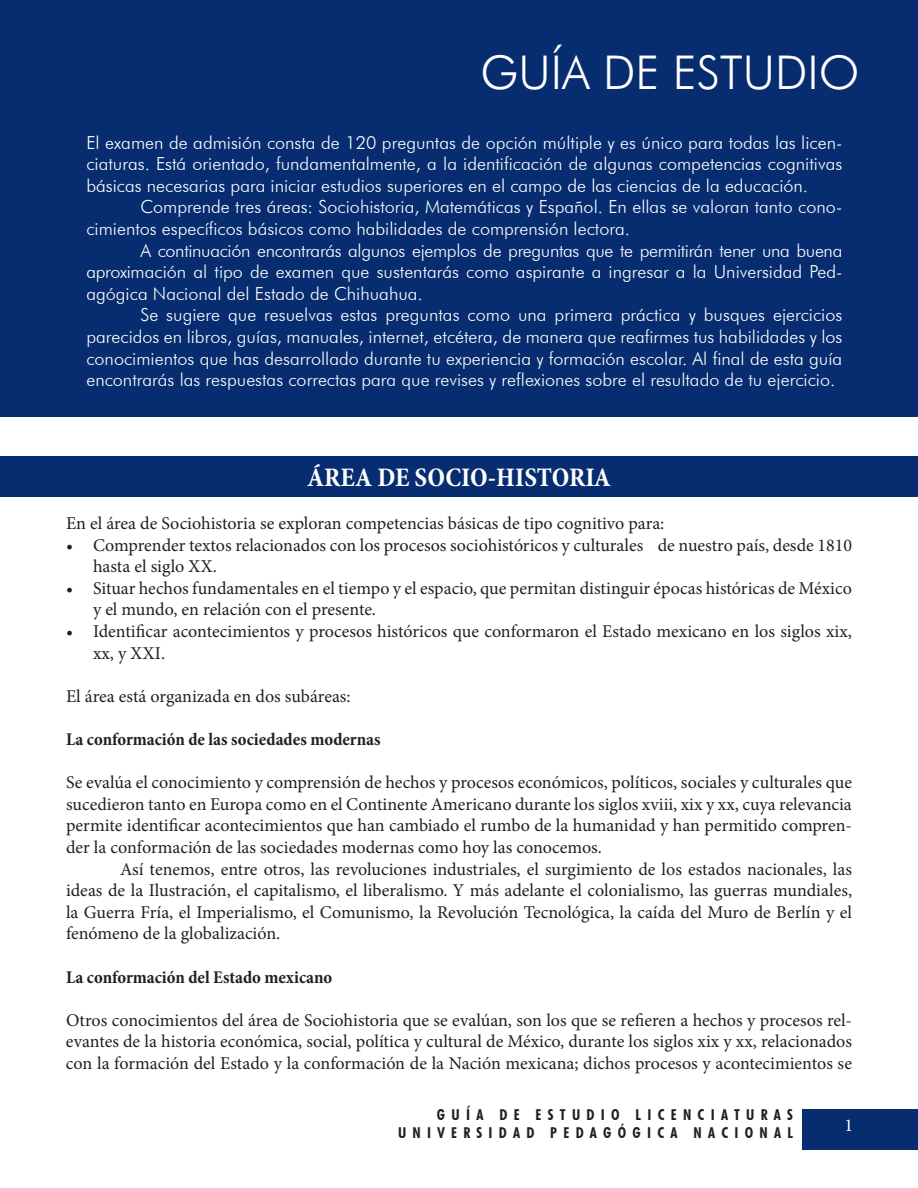
<style>
.page{position:relative;width:918px;height:1188px;background:#fff}
.page>*{position:absolute;margin:0;border:0;box-sizing:border-box;transform-origin:0 0}
.t1{font:300 46.5px "Futura BT";color:#fff}
.t2{font:700 condensed 27px "Minion Pro";color:#fff}
.t3{font:18px/21.6px "Minion Pro";color:#231f20}
.t4{font:300 18px/21.6px "Futura BT";color:#fff;text-align:justify}
.t5{font:700 condensed 18px "Minion Pro";color:#231f20}
.t6{font:18px "Minion Pro";color:#fff}
.t7{font:700 condensed 15px/18px "Futura BT";letter-spacing:.42em;color:#231f20;text-align:right}
</style>
<div class="page">
<div style="left:803px;top:1109px;width:115px;height:40px;background:#072d70"></div>
<div style="left:0;top:456px;width:918px;height:41px;background:#072d70"></div>
<div style="left:0;top:0;width:918px;height:417px;background:#072d70"></div>
<p class="t1" style="left:481px;top:45px;width:380px">GUÍA DE ESTUDIO</p>
<p class="t4" style="left:86px;top:131px;width:757px">El examen de admisión consta de 120 preguntas de opción múltiple y es único para todas las licen&shy;ciaturas. Está orientado, fundamentalmente, a la identificación de algunas competencias cognitivas básicas necesarias para iniciar estudios superiores en el campo de las ciencias de la educación.</p>
<p class="t4" style="left:86px;top:196px;width:757px;text-indent:54px">Comprende tres áreas: Sociohistoria, Matemáticas y Español. En ellas se valoran tanto cono&shy;cimientos específicos básicos como habilidades de comprensión lectora.</p>
<p class="t4" style="left:86px;top:239px;width:758px;text-indent:54px">A continuación encontrarás algunos ejemplos de preguntas que te permitirán tener una buena aproximación al tipo de examen que sustentarás como aspirante a ingresar a la Universidad Ped&shy;agógica Nacional del Estado de Chihuahua.</p>
<p class="t4" style="left:86px;top:304px;width:758px;text-indent:54px">Se sugiere que resuelvas estas preguntas como una primera práctica y busques ejercicios parecidos en libros, guías, manuales, internet, etcétera, de manera que reafirmes tus habilidades y los conocimientos que has desarrollado durante tu experiencia y formación escolar. Al final de esta guía encontrarás las respuestas correctas para que revises y reflexiones sobre el resultado de tu ejercicio.</p>
<p class="t2" style="left:307px;top:459px;width:305px">ÁREA DE SOCIO-HISTORIA</p>
<p class="t3" style="left:66px;top:513px;width:600px">En el área de Sociohistoria se exploran competencias básicas de tipo cognitivo para:</p>
<p class="t3" style="left:93px;top:534px;width:761px;text-indent:-27px">• Comprender textos relacionados con los procesos sociohistóricos y culturales de nuestro país, desde 1810 hasta el siglo XX.</p>
<p class="t3" style="left:93px;top:577px;width:760px;text-indent:-27px">• Situar hechos fundamentales en el tiempo y el espacio, que permitan distinguir épocas históricas de México y el mundo, en relación con el presente.</p>
<p class="t3" style="left:93px;top:621px;width:760px;text-indent:-27px">• Identificar acontecimientos y procesos históricos que conformaron el Estado mexicano en los siglos xix, xx, y XXI.</p>
<p class="t3" style="left:66px;top:685px;width:286px">El área está organizada en dos subáreas:</p>
<p class="t5" style="left:66px;top:727px;width:316px">La conformación de las sociedades modernas</p>
<p class="t3" style="left:66px;top:772px;width:788px;text-align:justify">Se evalúa el conocimiento y comprensión de hechos y procesos económicos, políticos, sociales y culturales que sucedieron tanto en Europa como en el Continente Americano durante los siglos xviii, xix y xx, cuya relevancia permite identificar acontecimientos que han cambiado el rumbo de la humanidad y han permitido compren&shy;der la conformación de las sociedades modernas como hoy las conocemos.</p>
<p class="t3" style="left:66px;top:858px;width:788px;text-align:justify;text-indent:54px">Así tenemos, entre otros, las revoluciones industriales, el surgimiento de los estados nacionales, las ideas de la Ilustración, el capitalismo, el liberalismo. Y más adelante el colonialismo, las guerras mundiales, la Guerra Fría, el Imperialismo, el Comunismo, la Revolución Tecnológica, la caída del Muro de Berlín y el fenómeno de la globalización.</p>
<p class="t5" style="left:66px;top:964px;width:268px">La conformación del Estado mexicano</p>
<p class="t3" style="left:66px;top:1009px;width:788px;text-align:justify">Otros conocimientos del área de Sociohistoria que se evalúan, son los que se refieren a hechos y procesos rel&shy;evantes de la historia económica, social, política y cultural de México, durante los siglos xix y xx, relacionados con la formación del Estado y la conformación de la Nación mexicana; dichos procesos y acontecimientos se</p>
<p class="t7" style="left:398px;top:1106px;width:396px">GUÍA DE ESTUDIO LICENCIATURAS<br>UNIVERSIDAD PEDAGÓGICA NACIONAL</p>
<p class="t6" style="left:845px;top:1113px;width:10px">1</p>
</div>
